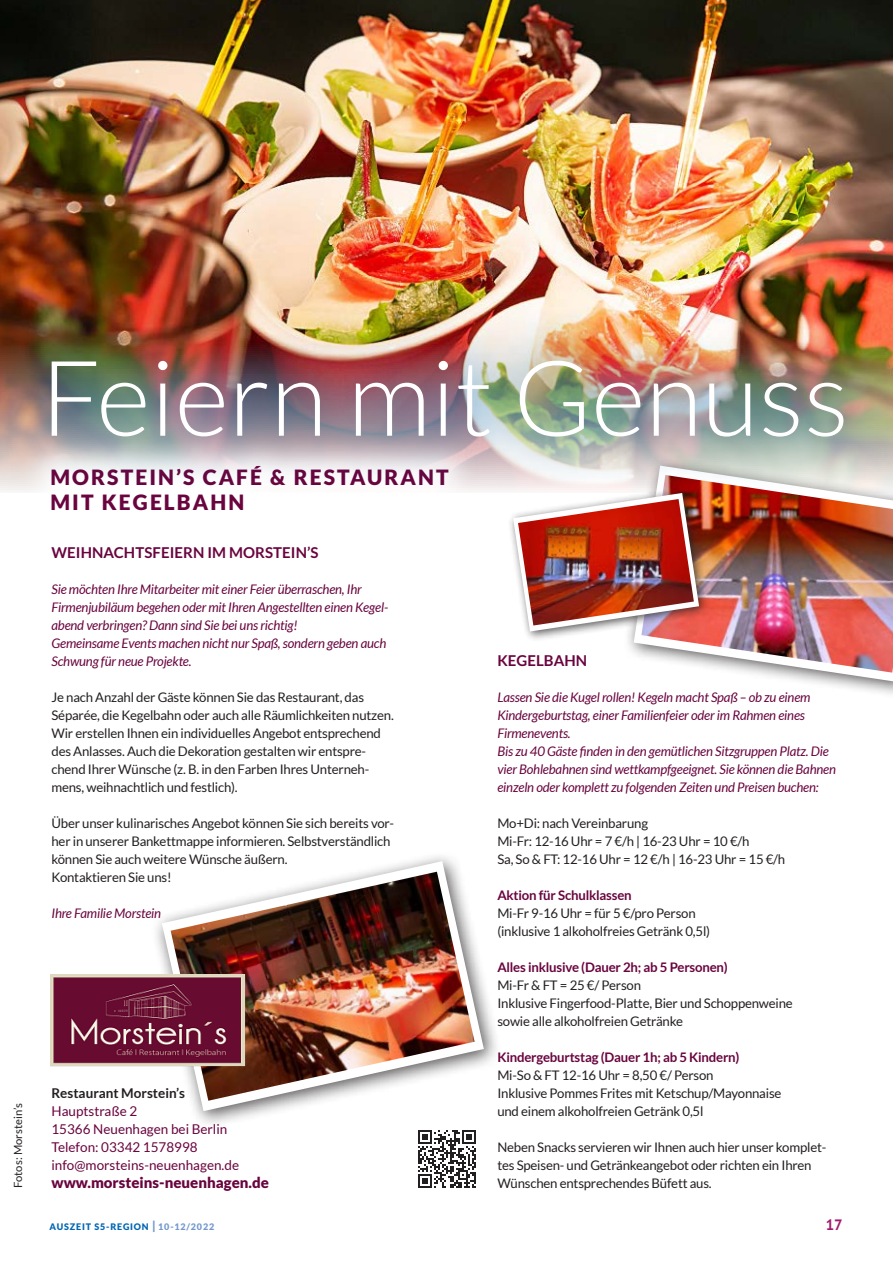
<style>
.page{position:relative;width:893px;height:1263px;background:#fff}
.page>*{position:absolute;margin:0;border:0;box-sizing:border-box;transform-origin:0 0}
.t1{font:300 104.85px "Lato";color:#fff}
.t2{font:900 21px/25.5px "Lato";letter-spacing:.1em;color:#69043e}
.t3{font:700 15px "Lato";letter-spacing:.005em;color:#69043e}
.t4{font:900 15px "Lato";color:#69043e}
.t5{font:700 15px "PT Sans";color:#a11a6e}
.t6{font:13.5px/18px "Lato";color:#69043e}
.t7{font:700 13.5px "Lato";color:#231f20}
.t8{font:13.2px/18px "Lato";letter-spacing:-.015em;color:#231f20}
.t9{font:italic 13.2px/18px "Lato";letter-spacing:-.015em;color:#69043e}
.t10{font:700 13.2px "Lato";letter-spacing:-.015em;color:#69043e}
.t11{font:11.25px "Lato";letter-spacing:.005em;color:#231f20}
.t12{font:900 9px "Lato";letter-spacing:.09em;color:#0166b3}
.s1{font-size:12px;color:#7498ce}
.s2{color:#7498ce}
</style>
<div class="page">
<svg style="left:418px;top:1130px;width:58px;height:58px"></svg>
<img style="left:1px;top:0;width:892px;height:306px">
<div style="left:151px;top:850px;width:350px;height:278px;background:#231f20;opacity:.75"></div>
<svg style="left:162px;top:861px;width:322px;height:250px"></svg>
<img style="left:171px;top:872px;width:304px;height:229px">
<div style="left:623px;top:455px;width:270px;height:244px;background:#231f20;opacity:.75"></div>
<svg style="left:634px;top:642px;width:259px;height:39px"></svg>
<img style="left:641px;top:491px;width:252px;height:182px">
<div style="left:507px;top:486px;width:203px;height:156px;background:#231f20;opacity:.75"></div>
<svg style="left:513px;top:493px;width:186px;height:138px"></svg>
<img style="left:518px;top:499px;width:176px;height:126px">
<img style="left:0;top:306px;width:893px;height:185px">
<img style="left:50px;top:974px;width:195px;height:93px">
<p class="t11" style="left:12px;top:1188px;width:87px;rotate:-90deg">Fotos: Morstein’s</p>
<h1 class="t1" style="left:41px;top:342px;width:810px">Feiern mit Genuss</h1>
<h2 class="t2" style="left:50px;top:464px;width:400px">MORSTEIN’S CAFÉ &amp; RESTAURANT<br>MIT KEGELBAHN</h2>
<p class="t3" style="left:51px;top:544px;width:269px">WEIHNACHTSFEIERN IM MORSTEIN’S</p>
<p class="t9" style="left:51px;top:581px;width:338px">Sie möchten Ihre Mitarbeiter mit einer Feier überraschen, Ihr Firmenjubiläum begehen oder mit Ihren Angestellten einen Kegel&shy;abend verbringen? Dann sind Sie bei uns richtig!<br>Gemeinsame Events machen nicht nur Spaß, sondern geben auch Schwung für neue Projekte.</p>
<p class="t8" style="left:51px;top:688px;width:344px">Je nach Anzahl der Gäste können Sie das Restaurant, das Séparée, die Kegelbahn oder auch alle Räumlichkeiten nutzen.<br>Wir erstellen Ihnen ein individuelles Angebot entsprechend des Anlasses. Auch die Dekoration gestalten wir entspre&shy;chend Ihrer Wünsche (z. B. in den Farben Ihres Unterneh&shy;mens, weihnachtlich und festlich).</p>
<p class="t8" style="left:51px;top:814px;width:344px">Über unser kulinarisches Angebot können Sie sich bereits vor&shy;her in unserer Bankettmappe informieren. Selbstverständlich können Sie auch weitere Wünsche äußern.<br>Kontaktieren Sie uns!</p>
<p class="t9" style="left:51px;top:905px;width:111px">Ihre Familie Morstein</p>
<p class="t7" style="left:51px;top:1085px;width:135px">Restaurant Morstein’s</p>
<p class="t6" style="left:51px;top:1102px;width:189px">Hauptstraße 2<br>15366 Neuenhagen bei Berlin<br>Telefon: 03342 1578998 info@morsteins-neuenhagen.de</p>
<p class="t4" style="left:51px;top:1174px;width:219px">www.morsteins-neuenhagen.de</p>
<p class="t3" style="left:497px;top:652px;width:91px">KEGELBAHN</p>
<p class="t9" style="left:497px;top:689px;width:340px">Lassen Sie die Kugel rollen! Kegeln macht Spaß – ob zu einem Kindergeburtstag, einer Familienfeier oder im Rahmen eines Firmenevents.<br>Bis zu 40 Gäste finden in den gemütlichen Sitzgruppen Platz. Die vier Bohlebahnen sind wettkampfgeeignet. Sie können die Bahnen einzeln oder komplett zu folgenden Zeiten und Preisen buchen:</p>
<p class="t8" style="left:497px;top:814px;width:289px">Mo+Di: nach Vereinbarung<br>Mi-Fr: 12-16 Uhr = 7 €/h | 16-23 Uhr = 10 €/h<br>Sa, So &amp; FT: 12-16 Uhr = 12 €/h | 16-23 Uhr = 15 €/h</p>
<p class="t10" style="left:497px;top:888px;width:136px">Aktion für Schulklassen</p>
<p class="t8" style="left:497px;top:904px;width:214px">Mi-Fr 9-16 Uhr = für 5 €/pro Person (inklusive 1 alkoholfreies Getränk 0,5l)</p>
<p class="t10" style="left:497px;top:960px;width:232px">Alles inklusive (Dauer 2h; ab 5 Personen)</p>
<p class="t8" style="left:497px;top:976px;width:297px">Mi-Fr &amp; FT = 25 €/ Person<br>Inklusive Fingerfood-Platte, Bier und Schoppenweine sowie alle alkoholfreien Getränke</p>
<p class="t10" style="left:497px;top:1050px;width:244px">Kindergeburtstag (Dauer 1h; ab 5 Kindern)</p>
<p class="t8" style="left:497px;top:1066px;width:286px">Mi-So &amp; FT 12-16 Uhr = 8,50 €/ Person<br>Inklusive Pommes Frites mit Ketschup/Mayonnaise und einem alkoholfreien Getränk 0,5l</p>
<p class="t8" style="left:497px;top:1138px;width:330px">Neben Snacks servieren wir Ihnen auch hier unser komplet&shy;tes Speisen- und Getränkeangebot oder richten ein Ihren<br>Wünschen entsprechendes Büfett aus.</p>
<p class="t12" style="left:50px;top:1221px;width:166px">AUSZEIT S5-REGION <span class="s1">|</span> <span class="s2">10-12/2022</span></p>
<p class="t5" style="left:826px;top:1214px;width:19px">17</p>
</div>
